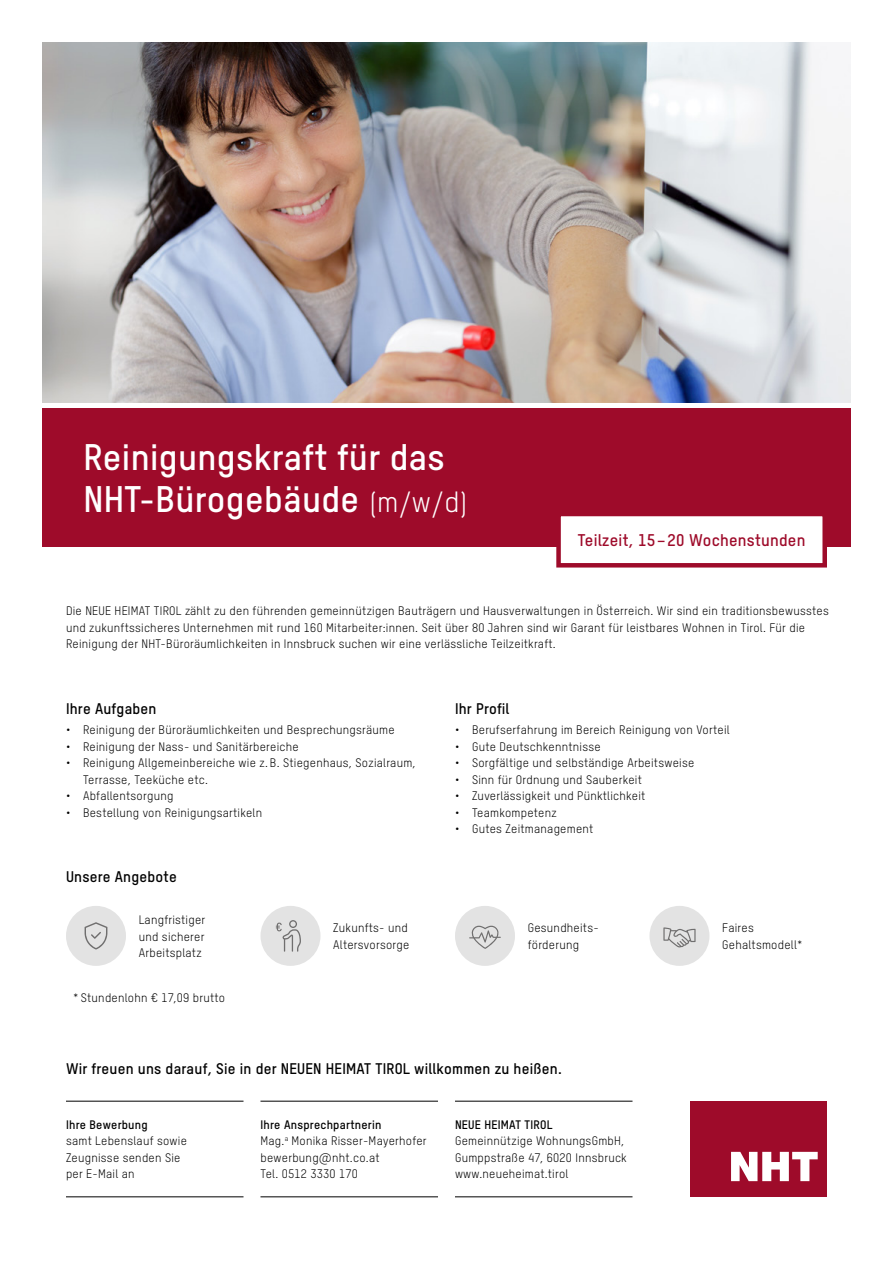
<style>
.page{position:relative;width:893px;height:1263px;background:#fff}
.page>*{position:absolute;margin:0;border:0;box-sizing:border-box;transform-origin:0 0}
.t1{font:36px/41.5px "T Star Bold";letter-spacing:.01em;color:#fff}
.t2{font:16.5px "T Star Bold";letter-spacing:.015em;color:#9e0b2a}
.t3{font:15px "T Star Bold";letter-spacing:.015em;color:#000}
.t4{font:12px/16.5px "T Star Regular";letter-spacing:.02em;color:#000}
.t5{font:12px "T Star Bold";letter-spacing:.02em;color:#000}
.s1{font-family:"T Star Regular";font-size:28.5px}
</style>
<div class="page">
<div style="left:42px;top:408px;width:809px;height:138px;background:#9e0b2a"></div>
<div style="left:691px;top:1101px;width:136px;height:96px;background:#9e0b2a"></div>
<svg style="left:731px;top:1152px;width:87px;height:29px"></svg>
<hr style="left:66px;top:1196px;width:177px;height:1px;background:#000">
<hr style="left:66px;top:1101px;width:177px;height:1px;background:#000">
<hr style="left:260px;top:1196px;width:178px;height:1px;background:#000">
<hr style="left:260px;top:1101px;width:178px;height:1px;background:#000">
<hr style="left:455px;top:1196px;width:177px;height:1px;background:#000">
<hr style="left:455px;top:1101px;width:177px;height:1px;background:#000">
<img style="left:42px;top:42px;width:809px;height:360px">
<div style="left:559px;top:514px;width:266px;height:51px;background:#fff"></div>
<div style="left:556px;top:512px;width:271px;height:55px;border:4px solid #9e0b2a"></div>
<div style="left:66px;top:906px;width:60px;height:60px;background:#e3e3e3;border-radius:50%"></div>
<svg style="left:85px;top:922px;width:22px;height:27px"></svg>
<div style="left:455px;top:906px;width:60px;height:60px;background:#e3e3e3;border-radius:50%"></div>
<svg style="left:469px;top:926px;width:32px;height:23px"></svg>
<div style="left:649px;top:906px;width:60px;height:60px;background:#e3e3e3;border-radius:50%"></div>
<svg style="left:663px;top:927px;width:33px;height:20px"></svg>
<div style="left:260px;top:906px;width:60px;height:60px;background:#e3e3e3;border-radius:50%"></div>
<svg style="left:276px;top:920px;width:25px;height:32px"></svg>
<h1 class="t1" style="left:83px;top:436px;width:386px">Reinigungskraft für das<br>NHT-Bürogebäude <span class="s1">(m/w/d)</span></h1>
<h2 class="t2" style="left:578px;top:530px;width:229px">Teilzeit, 15–20 Wochenstunden</h2>
<p class="t4" style="left:66px;top:603px;width:764px">Die NEUE HEIMAT TIROL zählt zu den führenden gemeinnützigen Bauträgern und Hausverwaltungen in Österreich. Wir sind ein traditionsbewusstes und zukunftssicheres Unternehmen mit rund 160 Mitarbeiter:innen. Seit über 80 Jahren sind wir Garant für leistbares Wohnen in Tirol. Für die<br>Reinigung der NHT-Büroräumlichkeiten in Innsbruck suchen wir eine verlässliche Teilzeitkraft.</p>
<p class="t3" style="left:66px;top:699px;width:92px">Ihre Aufgaben</p>
<p class="t4" style="left:66px;top:722px;width:330px">• Reinigung der Büroräumlichkeiten und Besprechungsräume</p>
<p class="t4" style="left:66px;top:738px;width:234px">• Reinigung der Nass- und Sanitärbereiche</p>
<p class="t4" style="left:83px;top:755px;width:334px;text-indent:-17px">• Reinigung Allgemeinbereiche wie z. B. Stiegenhaus, Sozialraum,<br>Terrasse, Teeküche etc.</p>
<p class="t4" style="left:66px;top:788px;width:109px">• Abfallentsorgung</p>
<p class="t4" style="left:66px;top:804px;width:198px">• Bestellung von Reinigungsartikeln</p>
<p class="t3" style="left:66px;top:867px;width:112px">Unsere Angebote</p>
<p class="t3" style="left:455px;top:699px;width:56px">Ihr Profil</p>
<p class="t4" style="left:455px;top:722px;width:276px">• Berufserfahrung im Bereich Reinigung von Vorteil</p>
<p class="t4" style="left:455px;top:738px;width:147px">• Gute Deutschkenntnisse</p>
<p class="t4" style="left:455px;top:755px;width:241px">• Sorgfältige und selbständige Arbeitsweise</p>
<p class="t4" style="left:455px;top:771px;width:188px">• Sinn für Ordnung und Sauberkeit</p>
<p class="t4" style="left:455px;top:788px;width:192px">• Zuverlässigkeit und Pünktlichkeit</p>
<p class="t4" style="left:455px;top:804px;width:103px">• Teamkompetenz</p>
<p class="t4" style="left:455px;top:821px;width:140px">• Gutes Zeitmanagement</p>
<p class="t4" style="left:139px;top:911px;width:68px;text-align:justify">Langfristiger und sicherer Arbeitsplatz</p>
<p class="t4" style="left:528px;top:919px;width:71px">Gesundheits&shy;förderung</p>
<p class="t4" style="left:722px;top:919px;width:82px">Faires<br>Gehaltsmodell*</p>
<p class="t4" style="left:333px;top:919px;width:78px">Zukunfts- und<br>Altersvorsorge</p>
<p class="t4" style="left:73px;top:989px;width:153px">* Stundenlohn € 17,09 brutto</p>
<p class="t3" style="left:66px;top:1059px;width:497px">Wir freuen uns darauf, Sie in der NEUEN HEIMAT TIROL willkommen zu heißen.</p>
<p class="t5" style="left:66px;top:1117px;width:83px">Ihre Bewerbung</p>
<p class="t4" style="left:66px;top:1133px;width:122px">samt Lebenslauf sowie<br>Zeugnisse senden Sie per E-Mail an</p>
<p class="t5" style="left:260px;top:1117px;width:122px">Ihre Ansprechpartnerin</p>
<p class="t4" style="left:260px;top:1133px;width:168px">Mag.<sup>a</sup> Monika Risser-Mayerhofer bewerbung@nht.co.at<br>Tel. 0512 3330 170</p>
<p class="t5" style="left:455px;top:1117px;width:99px">NEUE HEIMAT TIROL</p>
<p class="t4" style="left:455px;top:1133px;width:173px">Gemeinnützige WohnungsGmbH,<br>Gumppstraße 47, 6020 Innsbruck www.neueheimat.tirol</p>
</div>
